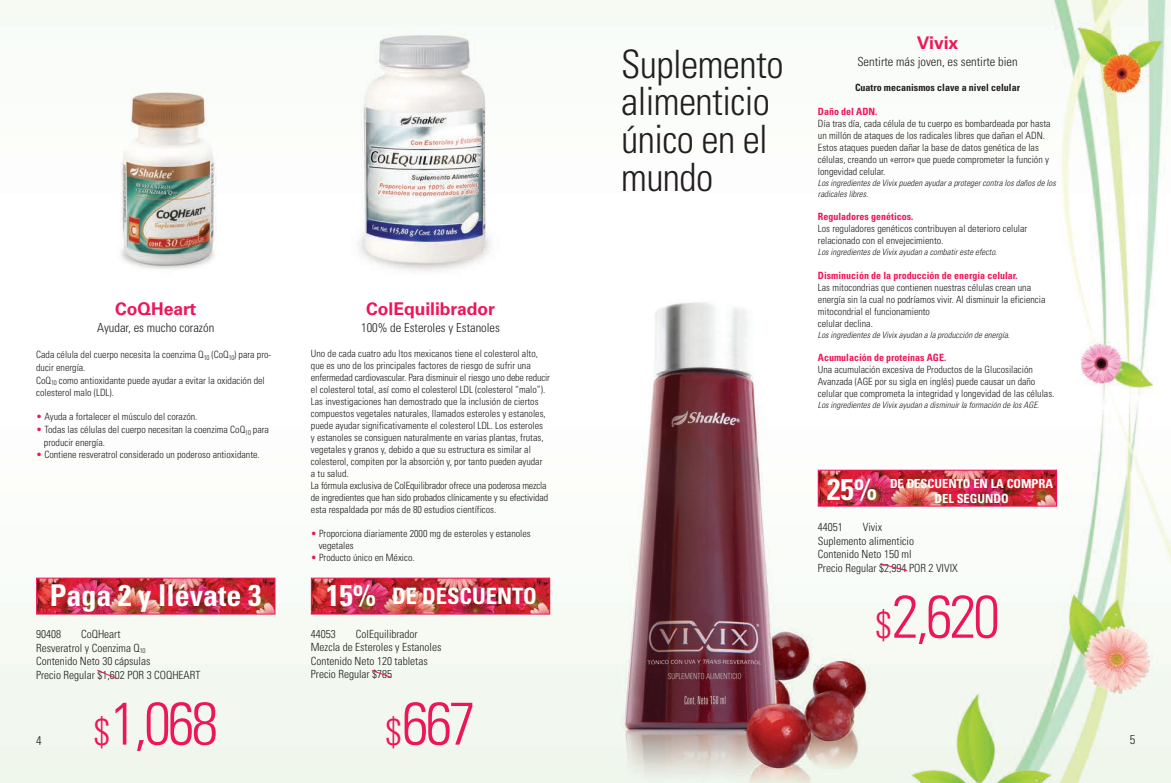
<style>
.page{position:relative;width:1171px;height:783px;background:#fff}
.page>*{position:absolute;margin:0;border:0;box-sizing:border-box;transform-origin:0 0}
.t1{font:300 condensed 60px "Univers";letter-spacing:-.05em;color:#ed1658}
.t2{font:300 condensed 39.12px/37.5px "Univers";letter-spacing:-.015em;color:#231f20}
.t3{font:700 condensed 30px "Univers";color:#fff}
.t4{font:700 condensed 22.5px "Univers";color:#fff}
.t5{font:700 17.5px "Univers";color:#ed1658}
.t6{font:300 condensed 12.5px "Univers";color:#231f20}
.t7{font:700 condensed 12.5px "Univers";color:#fff}
.t8{font:300 condensed 11.25px/13.5px "Univers";color:#231f20}
.t9{font:300 condensed 10px/12px "Univers";color:#231f20}
.t10{font:700 condensed 10px "Univers";color:#ed1658}
.t11{font:700 condensed 10px "Univers";color:#231f20}
.t12{font:italic 300 condensed 8.75px/10.5px "Univers";letter-spacing:.005em;color:#231f20}
.s1{color:#ed1658}
.s2{font-size:30px}
.s3{font-size:37.5px}
</style>
<div class="page">
<img style="left:0;top:0;width:1170px;height:783px">
<img style="left:313px;top:580px;width:235px;height:33px">
<div style="left:311px;top:578px;width:239px;height:37px;border:1px solid #ed1658"></div>
<svg style="left:96px;top:669px;width:21px;height:10px"></svg>
<svg style="left:371px;top:670px;width:21px;height:8px"></svg>
<svg style="left:879px;top:563px;width:28px;height:8px"></svg>
<img style="left:38px;top:580px;width:235px;height:33px">
<div style="left:36px;top:578px;width:239px;height:37px;border:1px solid #ed1658"></div>
<img style="left:819px;top:472px;width:235px;height:33px">
<div style="left:817px;top:470px;width:239px;height:37px;border:1px solid #ed1658"></div>
<h3 class="t5" style="left:115px;top:302px;width:83px">CoQHeart</h3>
<p class="t6" style="left:97px;top:323px;width:118px">Ayudar, es mucho corazón</p>
<p class="t9" style="left:36px;top:349px;width:237px;line-height:12.8px">Cada célula del cuerpo necesita la coenzima Q<sub>10</sub> (CoQ<sub>10</sub>) para pro&shy;ducir energía.<br>CoQ<sub>10</sub> como antioxidante puede ayudar a evitar la oxidación del colesterol malo (LDL).</p>
<p class="t9" style="left:36px;top:411px;width:163px"><span class="s1">•</span> Ayuda a fortalecer el músculo del corazón.</p>
<p class="t9" style="left:44px;top:424px;width:226px;line-height:12.6px;text-indent:-8px"><span class="s1">•</span> Todas las células del cuerpo necesitan la coenzima CoQ<sub>10</sub> para producir energía.</p>
<p class="t9" style="left:36px;top:449px;width:225px"><span class="s1">•</span> Contiene resveratrol considerado un poderoso antioxidante.</p>
<h3 class="t5" style="left:366px;top:302px;width:130px">ColEquilibrador</h3>
<p class="t6" style="left:361px;top:323px;width:140px">100% de Esteroles y Estanoles</p>
<p class="t9" style="left:311px;top:348px;width:241px">Uno de cada cuatro adu ltos mexicanos tiene el colesterol alto, que es uno de los principales factores de riesgo de sufrir una enfermedad cardiovascular. Para disminuir el riesgo uno debe reducir el colesterol total, así como el colesterol LDL (colesterol “malo”).<br>Las investigaciones han demostrado que la inclusión de ciertos compuestos vegetales naturales, llamados esteroles y estanoles, puede ayudar significativamente el colesterol LDL. Los esteroles<br>y estanoles se consiguen naturalmente en varias plantas, frutas, vegetales y granos y, debido a que su estructura es similar al colesterol, compiten por la absorción y, por tanto pueden ayudar<br>a tu salud.<br>La fórmula exclusiva de ColEquilibrador ofrece una poderosa mezcla de ingredientes que han sido probados clínicamente y su efectividad esta respaldada por más de 80 estudios científicos.</p>
<p class="t9" style="left:319px;top:528px;width:213px;text-indent:-8px"><span class="s1">•</span> Proporciona diariamente 2000 mg de esteroles y estanoles vegetales</p>
<p class="t9" style="left:311px;top:552px;width:105px"><span class="s1">•</span> Producto único en México.</p>
<h2 class="t2" style="left:621px;top:49px;width:164px">Suplemento alimenticio único en el mundo</h2>
<h3 class="t5" style="left:916px;top:36px;width:43px">Vivix</h3>
<p class="t6" style="left:857px;top:57px;width:162px">Sentirte más joven, es sentirte bien</p>
<p class="t11" style="left:855px;top:84px;width:166px">Cuatro mecanismos clave a nivel celular</p>
<p class="t10" style="left:817px;top:108px;width:61px">Daño del ADN.</p>
<p class="t9" style="left:817px;top:119px;width:234px">Día tras día, cada célula de tu cuerpo es bombardeada por hasta un millón de ataques de los radicales libres que dañan el ADN.<br>Estos ataques pueden dañar la base de datos genética de las células, creando un «error» que puede comprometer la función y longevidad celular.</p>
<p class="t12" style="left:817px;top:179px;width:239px">Los ingredientes de Vivix pueden ayudar a proteger contra los daños de los radicales libres.</p>
<p class="t10" style="left:817px;top:213px;width:97px">Reguladores genéticos.</p>
<p class="t9" style="left:817px;top:224px;width:211px">Los reguladores genéticos contribuyen al deterioro celular relacionado con el envejecimiento.</p>
<p class="t12" style="left:817px;top:248px;width:181px">Los ingredientes de Vivix ayudan a combatir este efecto.</p>
<p class="t10" style="left:817px;top:272px;width:201px">Disminución de la producción de energía celular.</p>
<p class="t9" style="left:817px;top:282px;width:229px">Las mitocondrias que contienen nuestras células crean una energía sin la cual no podríamos vivir. Al disminuir la eficiencia mitocondrial el funcionamiento<br>celular declina.</p>
<p class="t12" style="left:817px;top:330px;width:193px">Los ingredientes de Vivix ayudan a la producción de energía.</p>
<p class="t10" style="left:817px;top:354px;width:130px">Acumulación de proteínas AGE.</p>
<p class="t9" style="left:817px;top:365px;width:238px">Una acumulación excesiva de Productos de la Glucosilación<br>Avanzada (AGE por su sigla en inglés) puede causar un daño celular que comprometa la integridad y longevidad de las células.</p>
<p class="t12" style="left:817px;top:401px;width:223px">Los ingredientes de Vivix ayudan a disminuir la formación de los AGE.</p>
<h3 class="t3" style="left:827px;top:478px;width:51px">25%</h3>
<p class="t7" style="left:889px;top:479px;width:165px">DE DESCUENTO EN LA COMPRA</p>
<p class="t7" style="left:934px;top:494px;width:76px">DEL SEGUNDO</p>
<p class="t8" style="left:817px;top:521px;width:141px;text-indent:45px">Vivix<br>Suplemento alimenticio<br>Contenido Neto 150 ml<br>Precio Regular $2,994 POR 2 VIVIX</p>
<p class="t8" style="left:817px;top:521px;width:26px">44051</p>
<h3 class="t3" style="left:50px;top:584px;width:213px">Paga 2 y llévate 3</h3>
<h3 class="t4" style="left:326px;top:587px;width:212px"><span class="s2">15%</span> DE DESCUENTO</h3>
<h1 class="t1" style="left:875px;top:594px;width:126px"><span class="s3">$</span>2,620</h1>
<p class="t8" style="left:311px;top:628px;width:132px;text-indent:45px">ColEquilibrador<br>Mezcla de Esteroles y Estanoles<br>Contenido Neto 120 tabletas<br>Precio Regular $785</p>
<p class="t8" style="left:36px;top:628px;width:166px;text-indent:45px">CoQHeart<br>Resveratrol y Coenzima Q<sub>10<br></sub>Contenido Neto 30 cápsulas<br>Precio Regular $1,602 POR 3 COQHEART</p>
<p class="t8" style="left:311px;top:628px;width:26px">44053</p>
<p class="t8" style="left:36px;top:628px;width:26px">90408</p>
<h1 class="t1" style="left:93px;top:701px;width:126px"><span class="s3">$</span>1,068</h1>
<h1 class="t1" style="left:385px;top:701px;width:92px"><span class="s3">$</span>667</h1>
<p class="t6" style="left:36px;top:736px;width:7px">4</p>
<p class="t6" style="left:1129px;top:735px;width:7px">5</p>
</div>
